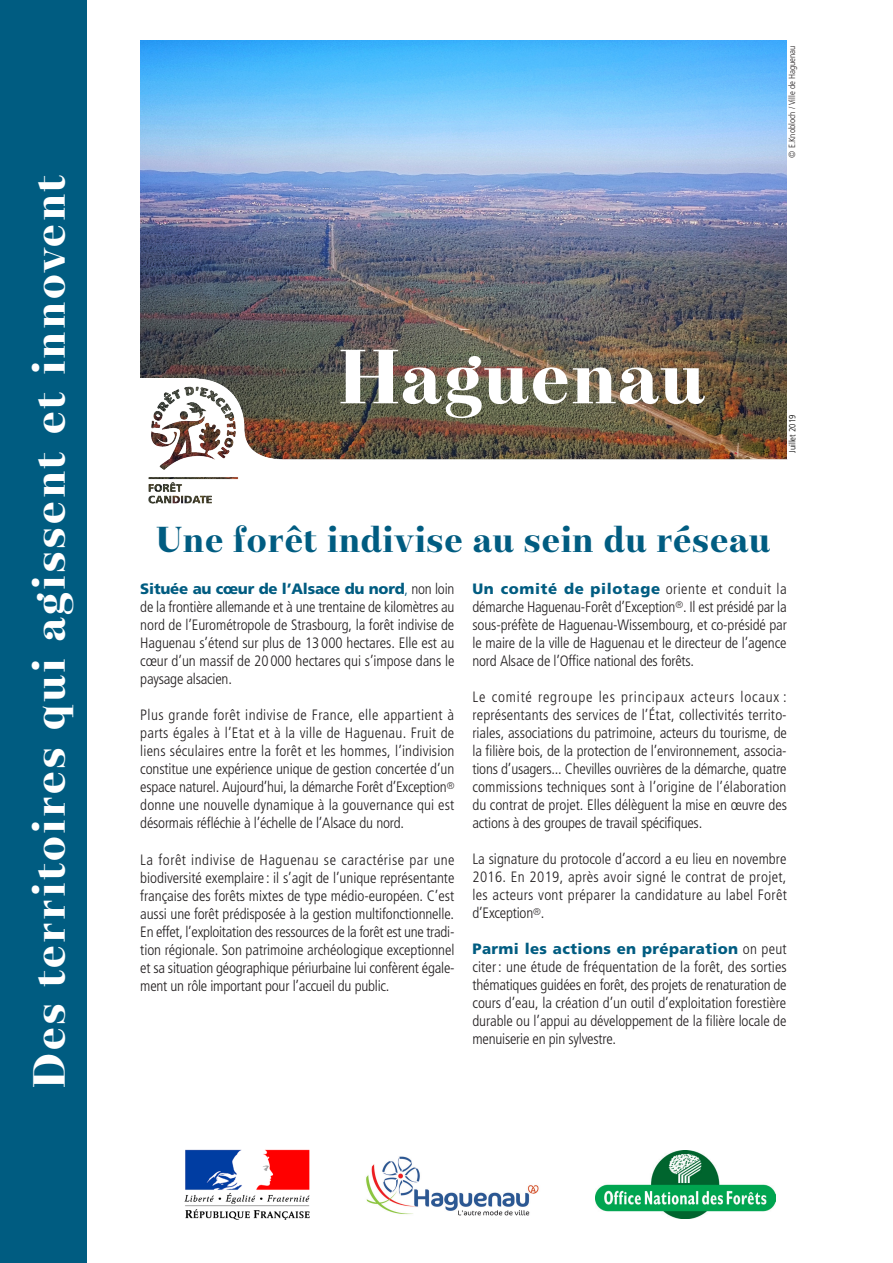
<style>
.page{position:relative;width:893px;height:1263px;background:#fff}
.page>*{position:absolute;margin:0;border:0;box-sizing:border-box;transform-origin:0 0}
.titre_foret{font:800 76.5px "Narziss Text";color:#fff}
.t1{font:800 45px "Narziss Text";letter-spacing:.05em;color:#fff}
.sous_titre_foret{font:800 36px "Narziss Text";color:#005c81}
.courant_lettreine{font:300 condensed 15px/18px "Frutiger LT Std";letter-spacing:-.015em;color:#231f20;text-align:justify}
.t2{font:300 condensed 9px "Frutiger LT Std";color:#231f20}
.t3{font:300 condensed 9px "Frutiger LT Std";color:#000}
.s1{font-weight:900;font-stretch:normal;color:#005c81}
.s2{color:#005c81}
</style>
<div class="page">
<div style="left:0;top:0;width:86px;height:1263px;background:#005c81"></div>
<img style="left:140px;top:41px;width:647px;height:337px">
<img style="left:595px;top:1151px;width:180px;height:67px">
<img style="left:184px;top:1149px;width:126px;height:70px">
<img style="left:366px;top:1156px;width:173px;height:60px">
<img style="left:148px;top:378px;width:640px;height:126px">
<p class="t1" style="left:24px;top:1088px;width:915px;rotate:-90deg">Des territoires qui agissent et innovent</p>
<p class="t2" style="left:787px;top:158px;width:114px;rotate:-90deg">© E.Knobloch / Ville de Haguenau</p>
<p class="titre_foret" style="left:339px;top:334px;width:368px">Haguenau</p>
<p class="t3" style="left:787px;top:453px;width:40px;rotate:-90deg">Juillet 2019</p>
<p class="sous_titre_foret" style="left:156px;top:520px;width:616px">Une forêt indivise au sein du réseau</p>
<p class="courant_lettreine" style="left:140px;top:580px;width:316px"><span class="s1">Située au cœur de l’Alsace du nord</span><span class="s2">,</span> non loin de la frontière allemande et à une trentaine de kilomètres au nord de l’Eurométropole de Strasbourg, la forêt indivise de Haguenau s’étend sur plus de 13 000 hectares. Elle est au cœur d’un massif de 20000 hectares qui s’impose dans le paysage alsacien.</p>
<p class="courant_lettreine" style="left:140px;top:706px;width:316px">Plus grande forêt indivise de France, elle appartient à parts égales à l’Etat et à la ville de Haguenau. Fruit de liens séculaires entre la forêt et les hommes, l’indivision constitue une expérience unique de gestion concertée d’un espace naturel. Aujourd’hui, la démarche Forêt d’Exception<sup>® </sup>donne une nouvelle dynamique à la gouvernance qui est désormais réfléchie à l’échelle de l’Alsace du nord.</p>
<p class="courant_lettreine" style="left:140px;top:850px;width:316px">La forêt indivise de Haguenau se caractérise par une biodiversité exemplaire : il s’agit de l’unique représentante française des forêts mixtes de type médio-européen. C’est aussi une forêt prédisposée à la gestion multifonctionnelle.<br>En effet, l’exploitation des ressources de la forêt est une tradi&shy;tion régionale. Son patrimoine archéologique exceptionnel et sa situation géographique périurbaine lui confèrent égale&shy;ment un rôle important pour l’accueil du public.</p>
<p class="courant_lettreine" style="left:472px;top:580px;width:316px"><span class="s1">Un comité de pilotage</span> oriente et conduit la démarche Haguenau-Forêt d’Exception<sup>®</sup>. Il est présidé par la sous-préfète de Haguenau-Wissembourg, et co-présidé par le maire de la ville de Haguenau et le directeur de l’agence nord Alsace de l’Office national des forêts.</p>
<p class="courant_lettreine" style="left:472px;top:688px;width:316px">Le comité regroupe les principaux acteurs locaux : représentants des services de l’État, collectivités territo&shy;riales, associations du patrimoine, acteurs du tourisme, de la filière bois, de la protection de l’environnement, associa&shy;tions d’usagers... Chevilles ouvrières de la démarche, quatre commissions techniques sont à l’origine de l’élaboration du contrat de projet. Elles délèguent la mise en œuvre des actions à des groupes de travail spécifiques.</p>
<p class="courant_lettreine" style="left:472px;top:850px;width:316px">La signature du protocole d’accord a eu lieu en novembre 2016. En 2019, après avoir signé le contrat de projet, les acteurs vont préparer la candidature au label Forêt d’Exception<sup>®</sup>.</p>
<p class="courant_lettreine" style="left:472px;top:940px;width:316px"><span class="s1">Parmi les actions en préparation</span> on peut citer: une étude de fréquentation de la forêt, des sorties thématiques guidées en forêt, des projets de renaturation de cours d’eau, la création d’un outil d’exploitation forestière durable ou l’appui au développement de la filière locale de menuiserie en pin sylvestre.</p>
</div>
